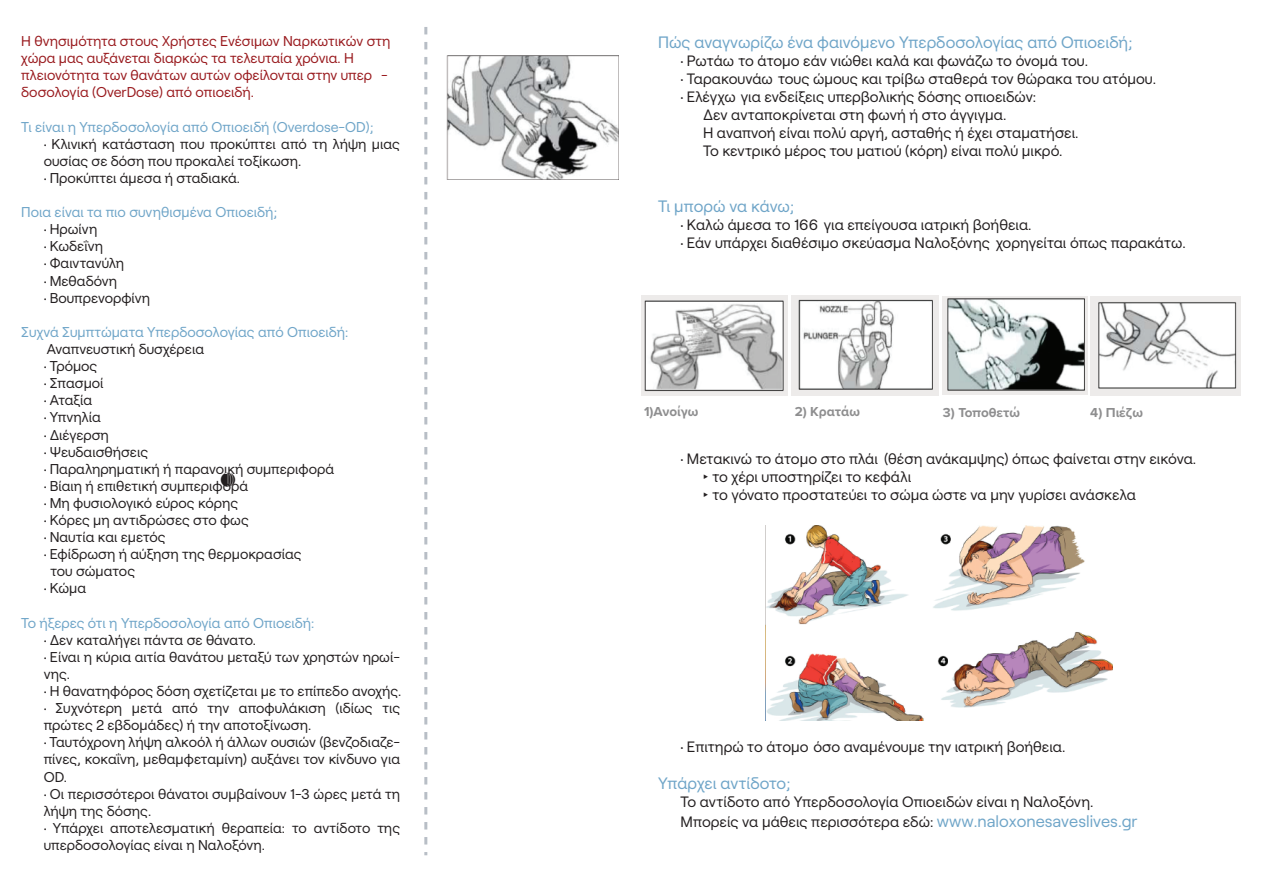
<style>
.page{position:relative;width:1263px;height:893px;background:#fff}
.page>*{position:absolute;margin:0;border:0;box-sizing:border-box;transform-origin:0 0}
.t1{font:16.5px "Roobert PRO";color:#6fa5c8}
.t2{font:15px/18px "Roobert PRO";color:#231f20}
.t3{font:14.25px/17.1px "Roobert PRO";color:#231f20}
.t4{font:14.25px/17.1px "Roobert PRO";color:#991a1e}
.t5{font:14.25px "Roobert PRO";color:#6fa5c8}
.t6{font:700 13.5px "Proxima Nova";color:#8e8e8f}
.s1{color:#6fa5c8}
.s2{font-family:"Myriad Pro"}
.s3{font-family:"Arial Unicode MS"}
.s4{font-size:16.5px;color:#6fa5c8}
</style>
<div class="page">
<img style="left:447px;top:55px;width:171px;height:125px">
<svg style="left:424px;top:27px;width:3px;height:828px"></svg>
<img style="left:641px;top:296px;width:147px;height:100px">
<img style="left:792px;top:296px;width:147px;height:100px">
<img style="left:943px;top:297px;width:144px;height:98px">
<img style="left:1090px;top:296px;width:151px;height:99px">
<img style="left:765px;top:525px;width:348px;height:195px">
<p class="t4" style="left:21px;top:32px;width:371px">Η θνησιμότητα στους Χρήστες Ενέσιμων Ναρκωτικών στη χώρα μας αυξάνεται διαρκώς τα τελευταία χρόνια. Η πλειονότητα των θανάτων αυτών οφείλονται στην υπερ - δοσολογία (OverDose) από οπιοειδή.</p>
<p class="t3" style="left:44px;top:117px;width:358px;text-indent:-23px"><span class="s1">Τι είναι η Υπερδοσολογία από Οπιοειδή (Overdose-OD);<br></span><span class="s2">∙</span> Κλινική κατάσταση που προκύπτει από τη λήψη μιας ουσίας σε δόση που προκαλεί τοξίκωση.<br><span class="s2">∙</span> Προκύπτει άμεσα ή σταδιακά.</p>
<p class="t3" style="left:44px;top:203px;width:235px;text-indent:-23px"><span class="s1">Ποια είναι τα πιο συνηθισμένα Οπιοειδή; </span><span class="s2">∙</span> Ηρωίνη<br><span class="s2">∙</span> Κωδεΐνη<br><span class="s2">∙</span> Φαιντανύλη<br><span class="s2">∙</span> Mεθαδόνη<br><span class="s2">∙</span> Βουπρενορφίνη</p>
<p class="t5" style="left:21px;top:321px;width:329px">Συχνά Συμπτώματα Υπερδοσολογίας από Οπιοειδή:</p>
<p class="t3" style="left:47px;top:339px;width:159px">Αναπνευστική δυσχέρεια</p>
<p class="t3" style="left:44px;top:356px;width:55px"><span class="s2">∙</span> Τρόμος</p>
<p class="t3" style="left:44px;top:374px;width:61px"><span class="s2">∙</span> Σπασμοί</p>
<p class="t3" style="left:44px;top:391px;width:50px"><span class="s2">∙</span> Αταξία</p>
<p class="t3" style="left:44px;top:408px;width:59px"><span class="s2">∙</span> Υπνηλία</p>
<p class="t3" style="left:44px;top:425px;width:67px"><span class="s2">∙</span> Διέγερση</p>
<p class="t3" style="left:44px;top:442px;width:106px"><span class="s2">∙</span> Ψευδαισθήσεις</p>
<p class="t3" style="left:44px;top:459px;width:292px"><span class="s2">∙</span> Παραληρηματική ή παρανοϊκή συμπεριφορά</p>
<p class="t3" style="left:44px;top:476px;width:206px"><span class="s2">∙</span> Βίαιη ή επιθετική συμπεριφορά</p>
<p class="t3" style="left:44px;top:493px;width:196px"><span class="s2">∙</span> Μη φυσιολογικό εύρος κόρης</p>
<p class="t3" style="left:44px;top:510px;width:207px"><span class="s2">∙</span> Κόρες μη αντιδρώσες στο φως</p>
<p class="t3" style="left:44px;top:527px;width:123px"><span class="s2">∙</span> Ναυτία και εμετός</p>
<p class="t3" style="left:44px;top:545px;width:259px"><span class="s2">∙</span> Εφίδρωση ή αύξηση της θερμοκρασίας</p>
<p class="t3" style="left:51px;top:562px;width:86px">του σώματος</p>
<p class="t3" style="left:44px;top:579px;width:44px"><span class="s2">∙</span> Κώμα</p>
<p class="t3" style="left:44px;top:613px;width:359px;text-indent:-22px"><span class="s1">Το ήξερες ότι η Υπερδοσολογία από Οπιοειδή:<br></span><span class="s2">∙</span> Δεν καταλήγει πάντα σε θάνατο.<br><span class="s2">∙</span> Είναι η κύρια αιτία θανάτου μεταξύ των χρηστών ηρωί&shy;νης.<br><span class="s2">∙</span> Η θανατηφόρος δόση σχετίζεται με το επίπεδο ανοχής. <span class="s2">∙</span> Συχνότερη μετά από την αποφυλάκιση (ιδίως τις πρώτες 2 εβδομάδες) ή την αποτοξίνωση.<br><span class="s2">∙</span> Ταυτόχρονη λήψη αλκοόλ ή άλλων ουσιών (βενζοδιαζε&shy;πίνες, κοκαΐνη, μεθαμφεταμίνη) αυξάνει τον κίνδυνο για ΟD.<br><span class="s2">∙</span> Οι περισσότεροι θάνατοι συμβαίνουν 1-3 ώρες μετά τη λήψη της δόσης.<br><span class="s2">∙</span> Υπάρχει αποτελεσματική θεραπεία: το αντίδοτο της υπερδοσολογίας είναι η Ναλοξόνη.</p>
<p class="t1" style="left:658px;top:30px;width:476px">Πώς αναγνωρίζω ένα φαινόμενο Υπερδοσολογίας από Οπιοειδή;</p>
<p class="t2" style="left:680px;top:50px;width:409px"><span class="s2">∙</span> Ρωτάω το άτομο εάν νιώθει καλά και φωνάζω το όνομά του.</p>
<p class="t2" style="left:680px;top:68px;width:477px"><span class="s2">∙</span> Ταρακουνάω τους ώμους και τρίβω σταθερά τον θώρακα του ατόμου.</p>
<p class="t2" style="left:680px;top:86px;width:357px"><span class="s2">∙</span> Ελέγχω για ενδείξεις υπερβολικής δόσης οπιοειδών:</p>
<p class="t2" style="left:703px;top:104px;width:305px">Δεν ανταποκρίνεται στη φωνή ή στο άγγιγμα.</p>
<p class="t2" style="left:703px;top:122px;width:377px">Η αναπνοή είναι πολύ αργή, ασταθής ή έχει σταματήσει.</p>
<p class="t2" style="left:703px;top:140px;width:361px">Το κεντρικό μέρος του ματιού (κόρη) είναι πολύ μικρό.</p>
<p class="t1" style="left:658px;top:194px;width:138px">Τι μπορώ να κάνω;</p>
<p class="t2" style="left:680px;top:214px;width:507px"><span class="s2">∙</span> Καλώ άμεσα το 166 για επείγουσα ιατρική βοήθεια.<br><span class="s2">∙</span> Εάν υπάρχει διαθέσιμο σκεύασμα Ναλοξόνης χορηγείται όπως παρακάτω.</p>
<p class="t6" style="left:644px;top:401px;width:56px">1)Ανοίγω</p>
<p class="t6" style="left:795px;top:401px;width:67px">2) Κρατάω</p>
<p class="t6" style="left:943px;top:403px;width:79px">3) Τοποθετώ</p>
<p class="t6" style="left:1090px;top:403px;width:54px">4) Πιέζω</p>
<p class="t2" style="left:703px;top:448px;width:495px;text-indent:-23px"><span class="s2">∙</span> Μετακινώ το άτομο στο πλάι (θέση ανάκαμψης) όπως φαίνεται στην εικόνα. <span class="s3">‣</span> το χέρι υποστηρίζει το κεφάλι<br><span class="s3">‣</span> το γόνατο προστατεύει το σώμα ώστε να μην γυρίσει ανάσκελα</p>
<p class="t2" style="left:680px;top:736px;width:386px"><span class="s2">∙</span> Επιτηρώ το άτομο όσο αναμένουμε την ιατρική βοήθεια.</p>
<p class="t1" style="left:658px;top:771px;width:134px">Υπάρχει αντίδοτο;</p>
<p class="t2" style="left:680px;top:791px;width:459px;line-height:19.8px">Το αντίδοτο από Υπερδοσολογία Οπιοειδών είναι η Ναλοξόνη.<br>Μπορείς να μάθεις περισσότερα εδώ: <span class="s4">www.naloxonesaveslives.gr</span></p>
</div>
